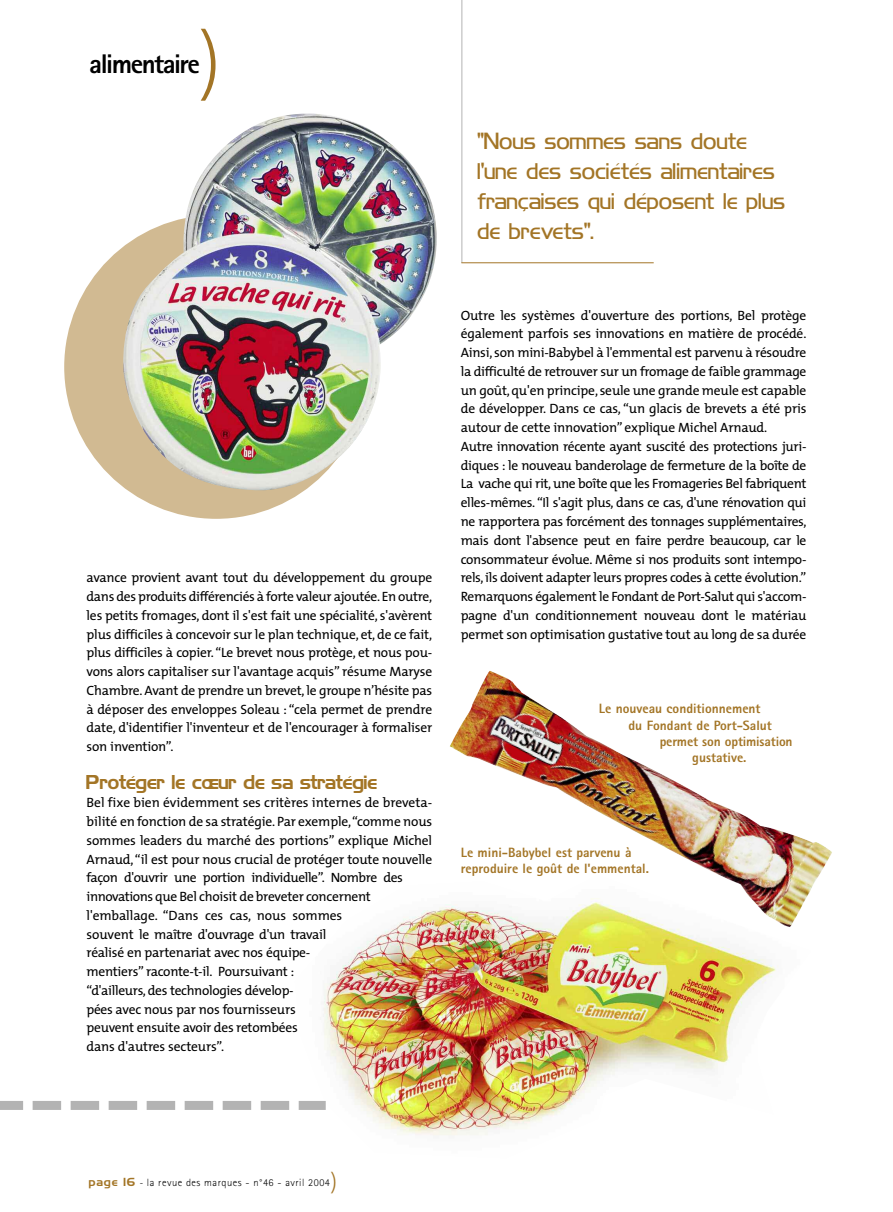
<style>
.page{position:relative;width:893px;height:1212px;background:#fff}
.page>*{position:absolute;margin:0;border:0;box-sizing:border-box;transform-origin:0 0}
.t1{font:300 75px "The Mix";color:#a37526}
.t2{font:800 27px "Rotis Sans Serif";letter-spacing:-.055em;color:#000}
.t3{font:21px/30px "Hancock Park Light Laser";color:#a37526}
.t4{font:18px "Hancock Park Laser";letter-spacing:-.015em;color:#a37526}
.t5{font:13.5px/18.8px "The Mix";letter-spacing:-.02em;color:#000}
.t6{font:800 13.5px/16.2px "Rotis Sans Serif";color:#a37526}
.t7{font:300 10.5px "Rotis Sans Serif";letter-spacing:.05em;color:#000}
.s1{font-family:"Hancock Park Laser";font-weight:400;color:#a37526}
.s2{font-family:"The Mix"}
.s3{font-family:"The Mix";font-size:22.5px;color:#a37526}
</style>
<div class="page">
<div style="left:64px;top:215px;width:304px;height:304px;background:#d1ba92;border-radius:50%"></div>
<img style="left:123px;top:113px;width:314px;height:378px">
<img style="left:323px;top:904px;width:455px;height:232px">
<svg style="left:457px;top:928px;width:321px;height:5px"></svg>
<img style="left:450px;top:671px;width:382px;height:257px">
<hr style="left:461px;top:0;width:1px;height:263px;background:#b3b3b3">
<hr style="left:461px;top:262px;width:193px;height:1px;background:#a37526">
<svg style="left:0;top:1101px;width:299px;height:9px"></svg>
<div style="left:299px;top:1101px;width:27px;height:9px;background:#b3b3b3"></div>
<h1 class="t1" style="left:199px;top:36px;width:24px">)</h1>
<h2 class="t2" style="left:89px;top:54px;width:112px">alimentaire</h2>
<p class="t5" style="left:87px;top:570px;width:347px;text-align:justify">avance provient avant tout du développement du groupe dans des produits différenciés à forte valeur ajoutée.En outre, les petits fromages, dont il s'est fait une spécialité, s'avèrent plus difficiles à concevoir sur le plan technique, et,de ce fait, plus difficiles à copier. “Le brevet nous protège, et nous pou&shy;vons alors capitaliser sur l'avantage acquis” résume Maryse Chambre. Avant de prendre un brevet, le groupe n’hésite pas à déposer des enveloppes Soleau : “cela permet de prendre date, d'identifier l'inventeur et de l'encourager à formaliser son invention”.</p>
<h3 class="t4" style="left:87px;top:772px;width:293px">Protéger le cœur de sa stratégie</h3>
<p class="t5" style="left:87px;top:795px;width:347px">Bel fixe bien évidemment ses critères internes de breveta&shy;bilité en fonction de sa stratégie. Par exemple,“comme nous sommes leaders du marché des portions” explique Michel Arnaud,“il est pour nous crucial de protéger toute nouvelle façon d'ouvrir une portion individuelle”. Nombre des innovations que Bel choisit de breveter concernent l'emballage. “Dans ces cas, nous sommes<br>souvent le maître d'ouvrage d'un travail<br>réalisé en partenariat avec nos équipe-<br>mentiers” raconte-t-il. Poursuivant :<br>“d'ailleurs,des technologies dévelop-<br>pées avec nous par nos fournisseurs<br>peuvent ensuite avoir des retombées<br>dans d'autres secteurs”.</p>
<h3 class="t3" style="left:478px;top:126px;width:310px">"Nous sommes sans doute l'une des sociétés alimentaires françaises qui déposent le plus de brevets".</h3>
<p class="t5" style="left:461px;top:307px;width:347px">Outre les systèmes d'ouverture des portions, Bel protège également parfois ses innovations en matière de procédé.<br>Ainsi, son mini-Babybel à l'emmental est parvenu à résoudre la difficulté de retrouver sur un fromage de faible grammage un goût,qu'en principe, seule une grande meule est capable de développer. Dans ce cas, “un glacis de brevets a été pris autour de cette innovation” explique Michel Arnaud.<br>Autre innovation récente ayant suscité des protections juri&shy;diques : le nouveau banderolage de fermeture de la boîte de La vache qui rit,une boîte que les Fromageries Bel fabriquent elles-mêmes. “Il s'agit plus, dans ce cas, d'une rénovation qui ne rapportera pas forcément des tonnages supplémentaires, mais dont l'absence peut en faire perdre beaucoup, car le consommateur évolue. Même si nos produits sont intempo&shy;rels,ils doivent adapter leurs propres codes à cette évolution.” Remarquons également le Fondant de Port-Salut qui s'accom&shy;pagne d'un conditionnement nouveau dont le matériau permet son optimisation gustative tout au long de sa durée</p>
<p class="t6" style="left:599px;top:702px;width:163px">Le nouveau conditionnement</p>
<p class="t6" style="left:629px;top:718px;width:145px">du Fondant de Port-Salut</p>
<p class="t6" style="left:660px;top:734px;width:134px">permet son optimisation</p>
<p class="t6" style="left:692px;top:751px;width:56px">gustative.</p>
<p class="t6" style="left:461px;top:846px;width:190px">Le mini-Babybel est parvenu à reproduire le goût de l'emmental.</p>
<p class="t7" style="left:89px;top:1179px;width:250px"><span class="s1">page 16</span> <span class="s2">-</span> la revue des marques - n°46 - avril 2004<span class="s3">)</span></p>
</div>
